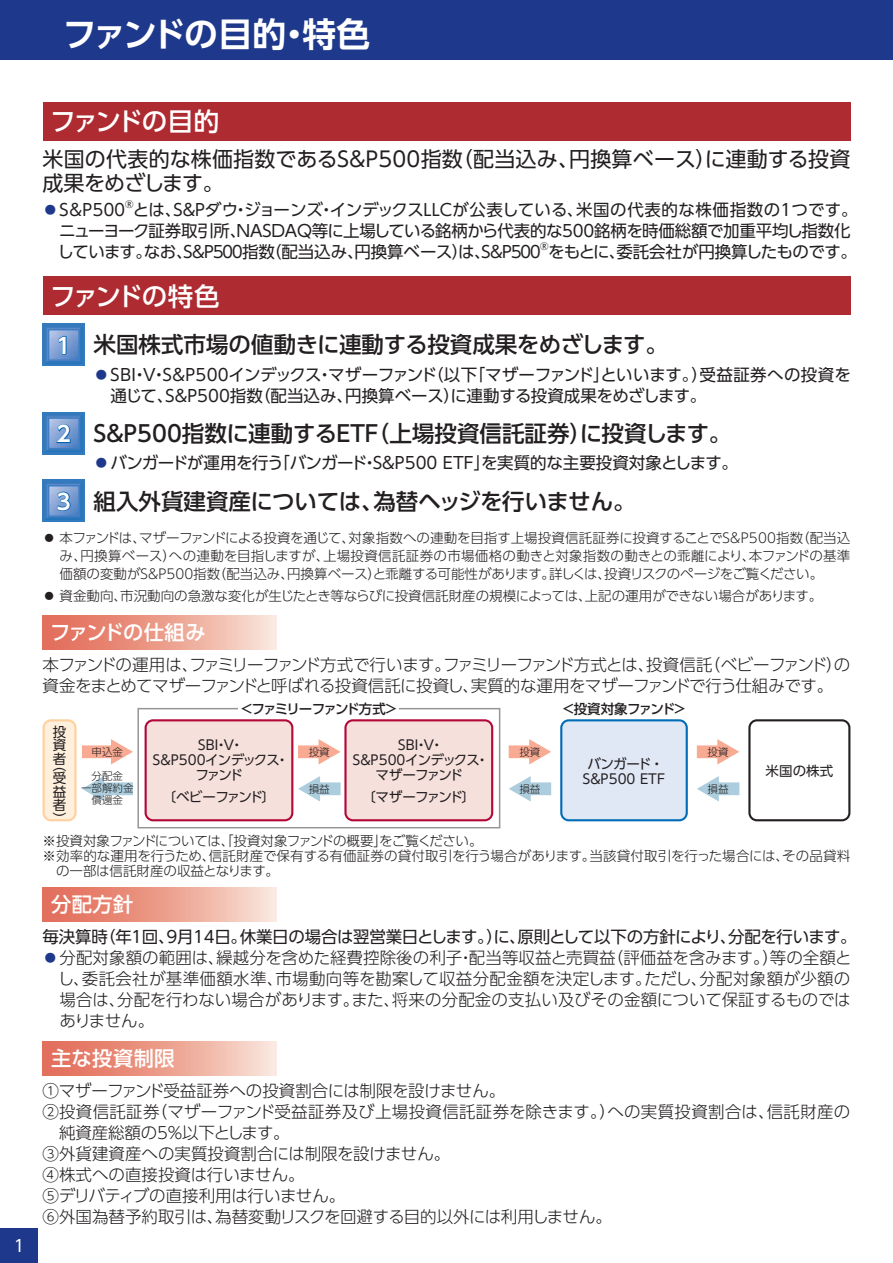
<style>
.page{position:relative;width:893px;height:1263px;background:#fff}
.page>*{position:absolute;margin:0;border:0;box-sizing:border-box;transform-origin:0 0}
.t1{font:33.75px "UD Shin Go Pro De Bold 90 pv RKSJ H";letter-spacing:-.04em;color:#fff}
.t2{font:25.5px "UD Shin Go Pro Medium 90 pv RKSJ H";letter-spacing:-.07em;color:#fff}
.t3{font:22.5px "UD Shin Go Pro Medium 90 pv RKSJ H";letter-spacing:-.005em;color:#231f20}
.t4{font:21.6px "UD Shin Go Pro De Bold 90 pv RKSJ H";color:#fff}
.t5{font:21px/24px "UD Shin Go Pro Regular 90 pv RKSJ H";letter-spacing:.01em;color:#231f20}
.t6{font:20.25px "UD Shin Go Pro Medium 90 pv RKSJ H";letter-spacing:.025em;color:#fff}
.t7{font:20.25px "UD Shin Go Pro Medium 90 pv RKSJ H";letter-spacing:-.035em;color:#fff}
.t8{font:16.5px/21px "UD Shin Go Pro Regular 90 pv RKSJ H";letter-spacing:-.015em;color:#231f20}
.t9{font:16.5px/21px "UD Shin Go Pro Light 90 pv RKSJ H";letter-spacing:-.01em;color:#231f20;text-align:justify}
.t10{font:16.5px/21px "UD Shin Go Pro Light 90 pv RKSJ H";letter-spacing:-.04em;color:#231f20}
.t11{font:16.5px "UD Shin Go Pro Regular 90 pv RKSJ H";letter-spacing:.005em;color:#231f20}
.t12{font:16.5px "UD Shin Go Pro Light 90 pv RKSJ H";letter-spacing:.02em;color:#231f20}
.t13{font:16.5px "UD Shin Go Pro Regular 90 pv RKSJ H";color:#fff}
.t14{font:13.5px/18px "UD Shin Go Pro Light 90 pv RKSJ H";letter-spacing:-.005em;color:#231f20;text-align:justify}
.t15{font:13.5px "UD Shin Go Pro Light 90 pv RKSJ H";letter-spacing:.015em;color:#231f20}
.t16{font:13.5px "UD Shin Go Pro Light 90 pv RKSJ H";letter-spacing:-.045em;color:#231f20}
.t17{font:13.5px/15px "UD Shin Go Pro Regular 90 pv RKSJ H";letter-spacing:-.06em;color:#231f20;text-align:center}
.t18{font:13.5px/15px "UD Shin Go Pro Regular 90 pv RKSJ H";letter-spacing:-.13em;color:#231f20;text-align:center}
.t19{font:13.5px/15px "UD Shin Go Pro Regular 90 pv RKSJ H";letter-spacing:-.025em;color:#231f20;text-align:center}
.t20{font:13.5px "UD Shin Go Pro Medium 90 pv RKSJ H";letter-spacing:-.13em;color:#231f20}
.t21{font:13.5px "UD Shin Go Pro Medium 90 pv RKSJ H";letter-spacing:-.04em;color:#231f20}
.t22{font:13.5px "UD Shin Go Pro Regular 90 pv RKSJ H";letter-spacing:-.095em;color:#231f20}
.t23{font:13.5px "UD Shin Go Pro Regular 90 pv RKSJ H";letter-spacing:-.09em;color:#231f20}
.t24{font:13.5px/13.5px "UD Shin Go Pro Regular 90 pv RKSJ V";color:#231f20;text-align:justify}
.t25{font:10.5px/12px "UD Shin Go Pro Light 90 pv RKSJ H";color:#231f20;text-align:center}
.t26{font:9.6px "UD Shin Go Pro Regular 90 pv RKSJ H";color:#231f20}
.s1{font-family:"Gothic MB101 Pro Light 90 pv RKSJ H";color:#1e388c}
.s2{font-family:"Gothic MB101 Pro Light 90 pv RKSJ H"}
</style>
<div class="page">
<div style="left:43px;top:102px;width:807px;height:38px;background:#ae2b31"></div>
<div style="left:43px;top:277px;width:807px;height:38px;background:#ae2b31"></div>
<div style="left:137px;top:708px;width:363px;height:120px;border:2px solid #939598"></div>
<div style="left:82px;top:745px;width:33px;height:13px;background:#f8aa93"></div>
<svg style="left:111px;top:739px;width:22px;height:25px"></svg>
<div style="left:100px;top:782px;width:33px;height:13px;background:#abcddd"></div>
<svg style="left:43px;top:719px;width:61px;height:102px"></svg>
<div style="left:509px;top:745px;width:24px;height:13px;background:#f8aa93"></div>
<svg style="left:529px;top:739px;width:22px;height:25px"></svg>
<div style="left:527px;top:782px;width:24px;height:13px;background:#abcddd"></div>
<svg style="left:509px;top:776px;width:22px;height:25px"></svg>
<div style="left:697px;top:745px;width:24px;height:13px;background:#f8aa93"></div>
<svg style="left:717px;top:739px;width:22px;height:25px"></svg>
<div style="left:715px;top:782px;width:24px;height:13px;background:#abcddd"></div>
<svg style="left:697px;top:776px;width:22px;height:25px"></svg>
<svg style="left:145px;top:719px;width:348px;height:102px;background:#f1d6d5"></svg>
<svg style="left:560px;top:719px;width:128px;height:102px;background:#d1def0"></svg>
<svg style="left:748px;top:719px;width:102px;height:102px"></svg>
<div style="left:239px;top:702px;width:160px;height:17px;background:#fff"></div>
<div style="left:43px;top:324px;width:42px;height:42px;background:#337abe"></div>
<svg style="left:45px;top:327px;width:38px;height:37px"></svg>
<div style="left:43px;top:412px;width:42px;height:43px;background:#337abe"></div>
<svg style="left:46px;top:415px;width:37px;height:37px"></svg>
<div style="left:43px;top:480px;width:42px;height:42px;background:#337abe"></div>
<svg style="left:46px;top:483px;width:37px;height:37px"></svg>
<svg style="left:43px;top:615px;width:233px;height:34px;background:#eca190"></svg>
<svg style="left:43px;top:888px;width:233px;height:34px;background:#eca190"></svg>
<svg style="left:43px;top:1042px;width:233px;height:34px;background:#eca190"></svg>
<div style="left:0;top:1228px;width:38px;height:34px;background:#1e388c"></div>
<div style="left:0;top:0;width:893px;height:60px;background:#1e388c"></div>
<h1 class="t1" style="left:63px;top:21px;width:309px">ファンドの目的・特色</h1>
<p class="t13" style="left:14px;top:1239px;width:12px">1</p>
<h2 class="t2" style="left:50px;top:112px;width:171px">ファンドの目的</h2>
<p class="t5" style="left:43px;top:150px;width:809px">米国の代表的な株価指数であるＳ＆Ｐ500指数（配当込み、円換算ベース）に連動する投資成果をめざします。</p>
<p class="t11" style="left:42px;top:203px;width:817px"><span class="s1">●</span> Ｓ＆Ｐ５００とは、S&amp;Pダウ・ジョーンズ・インデックスLLCが公表している、米国の代表的な株価指数の1つです。</p>
<p class="t26" style="left:125px;top:200px;width:10px">®</p>
<p class="t8" style="left:58px;top:222px;width:801px">ニューヨーク証券取引所、NASDAQ等に上場している銘柄から代表的な500銘柄を時価総額で加重平均し指数化しています。なお、Ｓ＆Ｐ５００指数（配当込み、円換算ベース）は、Ｓ＆Ｐ５００をもとに、委託会社が円換算したものです。</p>
<p class="t26" style="left:540px;top:242px;width:10px">®</p>
<h2 class="t2" style="left:50px;top:286px;width:171px">ファンドの特色</h2>
<h3 class="t3" style="left:94px;top:336px;width:576px">米国株式市場の値動きに連動する投資成果をめざします。</h3>
<p class="t8" style="left:111px;top:366px;width:742px;text-indent:-17px"><span class="s1">●</span>ＳＢＩ・V・Ｓ＆Ｐ500インデックス・マザーファンド（以下「マザーファンド」といいます。）受益証券への投資を通じて、Ｓ＆Ｐ500指数（配当込み、円換算ベース）に連動する投資成果をめざします。</p>
<h3 class="t3" style="left:89px;top:425px;width:644px">Ｓ＆Ｐ500指数に連動するＥＴＦ（上場投資信託証券）に投資します。</h3>
<p class="t8" style="left:93px;top:455px;width:646px"><span class="s1">●</span>バンガードが運用を行う「バンガード・Ｓ＆Ｐ500 ETF」を実質的な主要投資対象とします。</p>
<h3 class="t3" style="left:94px;top:493px;width:544px">組入外貨建資産については、為替ヘッジを行いません。</h3>
<p class="t14" style="left:60px;top:530px;width:792px;text-indent:-17px"><span class="s2">●</span> 本ファンドは、マザーファンドによる投資を通じて、対象指数への連動を目指す上場投資信託証券に投資することでＳ＆Ｐ500指数（配当込み、円換算ベース）への連動を目指しますが、上場投資信託証券の市場価格の動きと対象指数の動きとの乖離により、本ファンドの基準価額の変動がＳ＆Ｐ500指数（配当込み、円換算ベース）と乖離する可能性があります。詳しくは、投資リスクのページをご覧ください。</p>
<p class="t14" style="left:43px;top:589px;width:781px"><span class="s2">●</span> 資金動向、市況動向の急激な変化が生じたとき等ならびに投資信託財産の規模によっては、上記の運用ができない場合があります。</p>
<h3 class="t4" style="left:57px;top:338px;width:16px">1</h3>
<h3 class="t4" style="left:57px;top:426px;width:16px">2</h3>
<h3 class="t4" style="left:57px;top:494px;width:16px">3</h3>
<p class="t7" style="left:50px;top:625px;width:157px">ファンドの仕組み</p>
<p class="t10" style="left:43px;top:656px;width:809px">本ファンドの運用は、ファミリーファンド方式で行います。ファミリーファンド方式とは、投資信託（ベビーファンド）の資金をまとめてマザーファンドと呼ばれる投資信託に投資し、実質的な運用をマザーファンドで行う仕組みです。</p>
<p class="t24" style="left:53px;top:727px;width:15px">投資者</p>
<p class="t24" style="left:53px;top:760px;width:15px">（受益者）</p>
<p class="t20" style="left:240px;top:704px;width:160px">＜ファミリーファンド方式＞</p>
<p class="t21" style="left:561px;top:704px;width:127px">＜投資対象ファンド＞</p>
<p class="t17" style="left:350px;top:739px;width:141px">ＳＢＩ・V・<br>Ｓ＆Ｐ500インデックス・マザーファンド</p>
<p class="t23" style="left:362px;top:792px;width:115px">〔マザーファンド〕</p>
<p class="t18" style="left:150px;top:739px;width:141px">ＳＢＩ・V・<br>Ｓ＆Ｐ500インデックス・ファンド</p>
<p class="t22" style="left:163px;top:792px;width:114px">〔ベビーファンド〕</p>
<p class="t25" style="left:92px;top:747px;width:33px">申込金</p>
<p class="t25" style="left:81px;top:771px;width:54px">分配金<br>一部解約金償還金</p>
<p class="t25" style="left:309px;top:747px;width:22px">投資</p>
<p class="t25" style="left:309px;top:784px;width:22px">損益</p>
<p class="t25" style="left:519px;top:747px;width:22px">投資</p>
<p class="t25" style="left:519px;top:784px;width:22px">損益</p>
<p class="t25" style="left:707px;top:747px;width:22px">投資</p>
<p class="t25" style="left:707px;top:784px;width:22px">損益</p>
<p class="t19" style="left:580px;top:758px;width:87px">バンガード・<br>Ｓ＆Ｐ500 ETF</p>
<p class="t17" style="left:766px;top:765px;width:69px">米国の株式</p>
<p class="t16" style="left:43px;top:836px;width:442px">※投資対象ファンドについては、「投資対象ファンドの概要」をご覧ください。</p>
<p class="t15" style="left:43px;top:851px;width:809px">※ 効率的な運用を行うため、信託財産で保有する有価証券の貸付取引を行う場合があります。当該貸付取引を行った場合には、その品貸料</p>
<p class="t14" style="left:56px;top:864px;width:224px">の一部は信託財産の収益となります。</p>
<p class="t6" style="left:51px;top:897px;width:84px">分配方針</p>
<p class="t8" style="left:43px;top:928px;width:815px">毎決算時（年１回、9月14日。休業日の場合は翌営業日とします。）に、原則として以下の方針により、分配を行います。</p>
<p class="t9" style="left:58px;top:949px;width:795px;text-indent:-15px"><span class="s1">●</span>分配対象額の範囲は、繰越分を含めた経費控除後の利子・配当等収益と売買益（評価益を含みます。）等の全額とし、委託会社が基準価額水準、市場動向等を勘案して収益分配金額を決定します。ただし、分配対象額が少額の場合は、分配を行わない場合があります。また、将来の分配金の支払い及びその金額について保証するものではありません。</p>
<p class="t6" style="left:51px;top:1051px;width:125px">主な投資制限</p>
<p class="t9" style="left:43px;top:1082px;width:464px">①マザーファンド受益証券への投資割合には制限を設けません。</p>
<p class="t12" style="left:43px;top:1105px;width:809px">② 投資信託証券（マザーファンド受益証券及び上場投資信託証券を除きます。）への実質投資割合は、信託財産の</p>
<p class="t9" style="left:59px;top:1124px;width:232px">純資産総額の5％以下とします。</p>
<p class="t9" style="left:43px;top:1145px;width:409px">③外貨建資産への実質投資割合には制限を設けません。</p>
<p class="t9" style="left:43px;top:1166px;width:264px">④株式への直接投資は行いません。</p>
<p class="t9" style="left:43px;top:1187px;width:304px">⑤デリバティブの直接利用は行いません。</p>
<p class="t9" style="left:43px;top:1208px;width:571px">⑥外国為替予約取引は、為替変動リスクを回避する目的以外には利用しません。</p>
</div>
